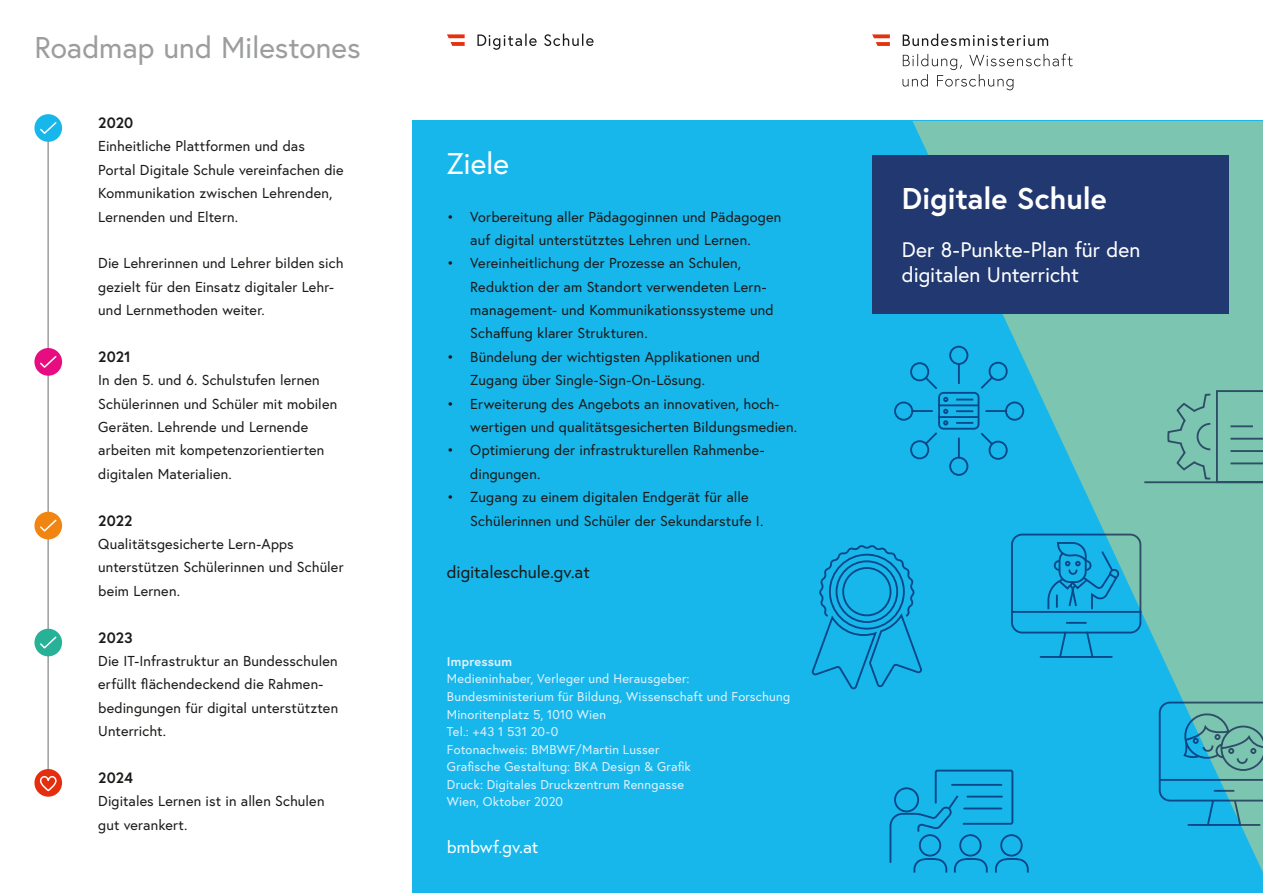
<style>
.page{position:relative;width:1263px;height:893px;background:#fff}
.page>*{position:absolute;margin:0;border:0;box-sizing:border-box;transform-origin:0 0}
.h1_ohne_Nummerierung{font:30px "Europa Austria";color:#9c9d9d}
.t1{font:700 30px "Europa Austria";letter-spacing:-.005em;color:#fff}
.h1_ohne_Nummerierung-2{font:30px "Europa Austria";letter-spacing:-.005em;color:#fff}
.t2{font:21px/25.2px "Europa Austria";letter-spacing:-.005em;color:#fff}
.Cover_p_Rückseite{font:17.25px "Europa Austria";color:#1a1a18}
.Cover_p_Rückseite-2{font:17.25px "Europa Austria";letter-spacing:.005em;color:#fff}
.h4_ohne_Nummerierung{font:700 15px "Europa Austria";letter-spacing:.01em;color:#1a1a18}
.t3{font:14.4px/23.4px "Europa Austria";letter-spacing:.01em;color:#1a1a18}
.p_Impressum{font:12.75px "Europa Austria";letter-spacing:.015em;color:#e1f2fd}
.h_Impressum{font:700 12.75px "Europa Austria";letter-spacing:.015em;color:#e1f2fd}
</style>
<div class="page">
<div style="left:412px;top:121px;width:851px;height:772px;background:#17b7ec"></div>
<svg style="left:912px;top:121px;width:351px;height:751px"></svg>
<svg style="left:902px;top:54px;width:171px;height:36px"></svg>
<svg style="left:903px;top:34px;width:145px;height:12px"></svg>
<svg style="left:872px;top:34px;width:18px;height:12px"></svg>
<svg style="left:889px;top:769px;width:141px;height:104px"></svg>
<svg style="left:1142px;top:389px;width:121px;height:95px;background:#73b9a9"></svg>
<div style="left:949px;top:346px;width:19px;height:19px;border:2px solid #606494;border-radius:50%"></div>
<svg style="left:958px;top:364px;width:2px;height:19px"></svg>
<div style="left:949px;top:457px;width:19px;height:19px;border:2px solid #606494;border-radius:50%"></div>
<svg style="left:958px;top:439px;width:2px;height:18px"></svg>
<div style="left:894px;top:402px;width:19px;height:19px;border:2px solid #606494;border-radius:50%"></div>
<hr style="left:912px;top:410px;width:20px;height:2px;background:#606494">
<div style="left:1005px;top:402px;width:19px;height:19px;border:2px solid #606494;border-radius:50%"></div>
<hr style="left:986px;top:410px;width:20px;height:2px;background:#606494">
<svg style="left:979px;top:359px;width:31px;height:31px"></svg>
<svg style="left:910px;top:431px;width:28px;height:31px"></svg>
<svg style="left:910px;top:360px;width:28px;height:31px"></svg>
<svg style="left:979px;top:431px;width:31px;height:31px"></svg>
<div style="left:938px;top:392px;width:41px;height:38px;border:2px solid #606494;border-radius:4px"></div>
<hr style="left:939px;top:404px;width:39px;height:2px;background:#606494">
<svg style="left:957px;top:399px;width:15px;height:1px"></svg>
<svg style="left:957px;top:410px;width:15px;height:2px"></svg>
<svg style="left:957px;top:422px;width:15px;height:2px"></svg>
<svg style="left:943px;top:397px;width:5px;height:5px"></svg>
<svg style="left:943px;top:409px;width:5px;height:5px"></svg>
<svg style="left:943px;top:420px;width:5px;height:5px"></svg>
<hr style="left:939px;top:416px;width:39px;height:2px;background:#606494">
<div style="left:1011px;top:534px;width:130px;height:99px;border:2px solid #606494;border-radius:10px"></div>
<hr style="left:1012px;top:611px;width:128px;height:2px;background:#606494">
<svg style="left:1039px;top:621px;width:75px;height:38px"></svg>
<svg style="left:1046px;top:541px;width:74px;height:70px"></svg>
<svg style="left:811px;top:543px;width:112px;height:148px"></svg>
<svg style="left:1159px;top:702px;width:104px;height:125px"></svg>
<hr style="left:47px;top:128px;width:2px;height:654px;background:#9c9d9d">
<div style="left:34px;top:114px;width:28px;height:28px;background:#17b7ec;border-radius:50%"></div>
<div style="left:34px;top:348px;width:28px;height:28px;background:#e70c80;border-radius:50%"></div>
<div style="left:34px;top:512px;width:28px;height:27px;background:#f18512;border-radius:50%"></div>
<div style="left:34px;top:629px;width:28px;height:27px;background:#27b197;border-radius:50%"></div>
<div style="left:34px;top:769px;width:28px;height:28px;background:#e52e0e;border-radius:50%"></div>
<svg style="left:40px;top:356px;width:17px;height:12px"></svg>
<svg style="left:40px;top:122px;width:17px;height:12px"></svg>
<svg style="left:40px;top:519px;width:17px;height:13px"></svg>
<svg style="left:40px;top:636px;width:17px;height:13px"></svg>
<svg style="left:39px;top:776px;width:18px;height:16px"></svg>
<div style="left:872px;top:155px;width:356px;height:159px;background:#213870"></div>
<svg style="left:477px;top:34px;width:117px;height:16px"></svg>
<svg style="left:447px;top:34px;width:18px;height:12px"></svg>
<h1 class="h1_ohne_Nummerierung" style="left:34px;top:28px;width:328px">Roadmap und Milestones</h1>
<h2 class="h4_ohne_Nummerierung" style="left:98px;top:112px;width:37px">2020</h2>
<p class="t3" style="left:98px;top:134px;width:247px">Einheitliche Plattformen und das Portal Digitale Schule vereinfachen die Kommunikation zwischen Lehrenden, Lernenden und Eltern.</p>
<p class="t3" style="left:98px;top:251px;width:247px">Die Lehrerinnen und Lehrer bilden sich gezielt für den Einsatz digitaler Lehr&shy;und Lernmethoden weiter.</p>
<h2 class="h4_ohne_Nummerierung" style="left:98px;top:346px;width:34px">2021</h2>
<p class="t3" style="left:98px;top:368px;width:240px">In den 5. und 6. Schulstufen lernen Schülerinnen und Schüler mit mobilen Geräten. Lehrende und Lernende arbeiten mit kompetenzorientierten digitalen Materialien.</p>
<h2 class="h4_ohne_Nummerierung" style="left:98px;top:510px;width:36px">2022</h2>
<p class="t3" style="left:98px;top:532px;width:247px">Qualitätsgesicherte Lern-Apps unterstützen Schülerinnen und Schüler beim Lernen.</p>
<h2 class="h4_ohne_Nummerierung" style="left:98px;top:627px;width:36px">2023</h2>
<p class="t3" style="left:98px;top:649px;width:241px">Die IT-Infrastruktur an Bundesschulen erfüllt flächendeckend die Rahmen&shy;bedingungen für digital unterstützten<br>Unterricht.</p>
<h2 class="h4_ohne_Nummerierung" style="left:98px;top:767px;width:36px">2024</h2>
<p class="t3" style="left:98px;top:789px;width:228px">Digitales Lernen ist in allen Schulen gut verankert.</p>
<h1 class="h1_ohne_Nummerierung-2" style="left:447px;top:144px;width:64px">Ziele</h1>
<p class="t3" style="left:447px;top:205px;width:336px;text-align:center">• Vorbereitung aller Pädagoginnen und Pädagogen auf digital unterstütztes Lehren und Lernen.</p>
<p class="t3" style="left:470px;top:251px;width:305px;text-indent:-23px">• Vereinheitlichung der Prozesse an Schulen, Reduktion der am Standort verwendeten Lern&shy;management- und Kommunikationssysteme und Schaffung klarer Strukturen.</p>
<p class="t3" style="left:470px;top:345px;width:291px;text-indent:-23px">• Bündelung der wichtigsten Applikationen und<br>Zugang über Single-Sign-On-Lösung.</p>
<p class="t3" style="left:470px;top:392px;width:328px;text-indent:-23px">• Erweiterung des Angebots an innovativen, hoch&shy;wertigen und qualitätsgesicherten Bildungsmedien.</p>
<p class="t3" style="left:470px;top:438px;width:295px;text-indent:-23px">• Optimierung der infrastrukturellen Rahmenbe&shy;dingungen.</p>
<p class="t3" style="left:470px;top:485px;width:294px;text-indent:-23px">• Zugang zu einem digitalen Endgerät für alle<br>Schülerinnen und Schüler der Sekundarstufe I.</p>
<p class="Cover_p_Rückseite" style="left:447px;top:561px;width:144px">digitaleschule.gv.at</p>
<h1 class="h_Impressum" style="left:447px;top:653px;width:67px">Impressum</h1>
<p class="p_Impressum" style="left:447px;top:671px;width:244px">Medieninhaber, Verleger und Herausgeber:</p>
<p class="p_Impressum" style="left:447px;top:688px;width:345px">Bundesministerium für Bildung, Wissenschaft und Forschung</p>
<p class="p_Impressum" style="left:447px;top:706px;width:161px">Minoritenplatz 5, 1010 Wien</p>
<p class="p_Impressum" style="left:447px;top:723px;width:113px">Tel.: +43 1 531 20-0</p>
<p class="p_Impressum" style="left:447px;top:741px;width:214px">Fotonachweis: BMBWF/Martin Lusser</p>
<p class="p_Impressum" style="left:447px;top:758px;width:245px">Grafische Gestaltung: BKA Design &amp; Grafik</p>
<p class="p_Impressum" style="left:447px;top:776px;width:239px">Druck: Digitales Druckzentrum Renngasse</p>
<p class="p_Impressum" style="left:447px;top:794px;width:118px">Wien, Oktober 2020</p>
<p class="Cover_p_Rückseite-2" style="left:447px;top:836px;width:93px">bmbwf.gv.at</p>
<h1 class="t1" style="left:902px;top:178px;width:206px">Digitale Schule</h1>
<h2 class="t2" style="left:902px;top:237px;width:240px">Der 8-Punkte-Plan für den digitalen Unterricht</h2>
</div>
